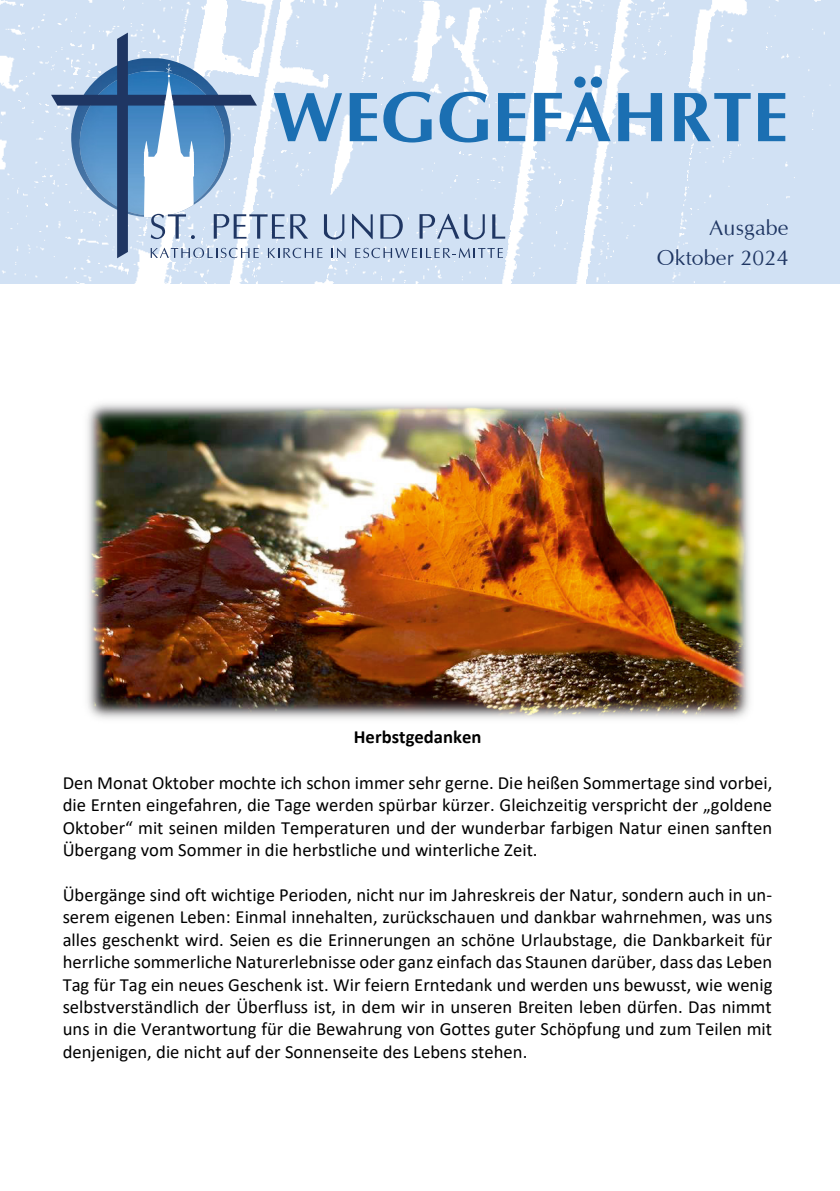
<style>
.page{position:relative;width:840px;height:1191px;background:#fff}
.page>*{position:absolute;margin:0;border:0;box-sizing:border-box;transform-origin:0 0}
.t1{font:700 72.2px "Optane";color:#1b6fb2}
.t2{font:22px/30px "Optane";color:#1f3663;text-align:right}
.t3{font:18.6px/22.4px "Calibri";color:#000;text-align:justify}
.t4{font:700 18.6px "Calibri";color:#000}
</style>
<div class="page">
<img style="left:0;top:0;width:839px;height:283px">
<svg style="left:51px;top:33px;width:206px;height:225px;background:#ccdbed"></svg>
<svg style="left:151px;top:248px;width:108px;height:10px"></svg>
<svg style="left:268px;top:248px;width:54px;height:10px"></svg>
<svg style="left:331px;top:248px;width:14px;height:10px"></svg>
<svg style="left:355px;top:248px;width:147px;height:10px"></svg>
<svg style="left:71px;top:58px;width:213px;height:181px"></svg>
<svg style="left:290px;top:214px;width:18px;height:25px"></svg>
<svg style="left:324px;top:214px;width:20px;height:25px"></svg>
<svg style="left:352px;top:214px;width:20px;height:25px"></svg>
<svg style="left:380px;top:214px;width:22px;height:25px"></svg>
<svg style="left:419px;top:214px;width:65px;height:25px;background:#a5b7d0"></svg>
<svg style="left:492px;top:214px;width:13px;height:25px"></svg>
<img style="left:87px;top:403px;width:663px;height:316px">
<h1 class="t1" style="left:272px;top:74px;width:517px">WEGGEFÄHRTE</h1>
<p class="t2" style="left:656px;top:212px;width:133px">Ausgabe<br>Oktober 2024</p>
<p class="t4" style="left:354px;top:723px;width:129px">Herbstgedanken</p>
<p class="t3" style="left:63px;top:771px;width:710px">Den Monat Oktober mochte ich schon immer sehr gerne. Die heißen Sommertage sind vorbei, die Ernten eingefahren, die Tage werden spürbar kürzer. Gleichzeitig verspricht der „goldene Oktober“ mit seinen milden Temperaturen und der wunderbar farbigen Natur einen sanften Übergang vom Sommer in die herbstliche und winterliche Zeit.</p>
<p class="t3" style="left:63px;top:883px;width:711px">Übergänge sind oft wichtige Perioden, nicht nur im Jahreskreis der Natur, sondern auch in un&shy;serem eigenen Leben: Einmal innehalten, zurückschauen und dankbar wahrnehmen, was uns alles geschenkt wird. Seien es die Erinnerungen an schöne Urlaubstage, die Dankbarkeit für herrliche sommerliche Naturerlebnisse oder ganz einfach das Staunen darüber, dass das Leben Tag für Tag ein neues Geschenk ist. Wir feiern Erntedank und werden uns bewusst, wie wenig selbstverständlich der Überfluss ist, in dem wir in unseren Breiten leben dürfen. Das nimmt uns in die Verantwortung für die Bewahrung von Gottes guter Schöpfung und zum Teilen mit denjenigen, die nicht auf der Sonnenseite des Lebens stehen.</p>
</div>
